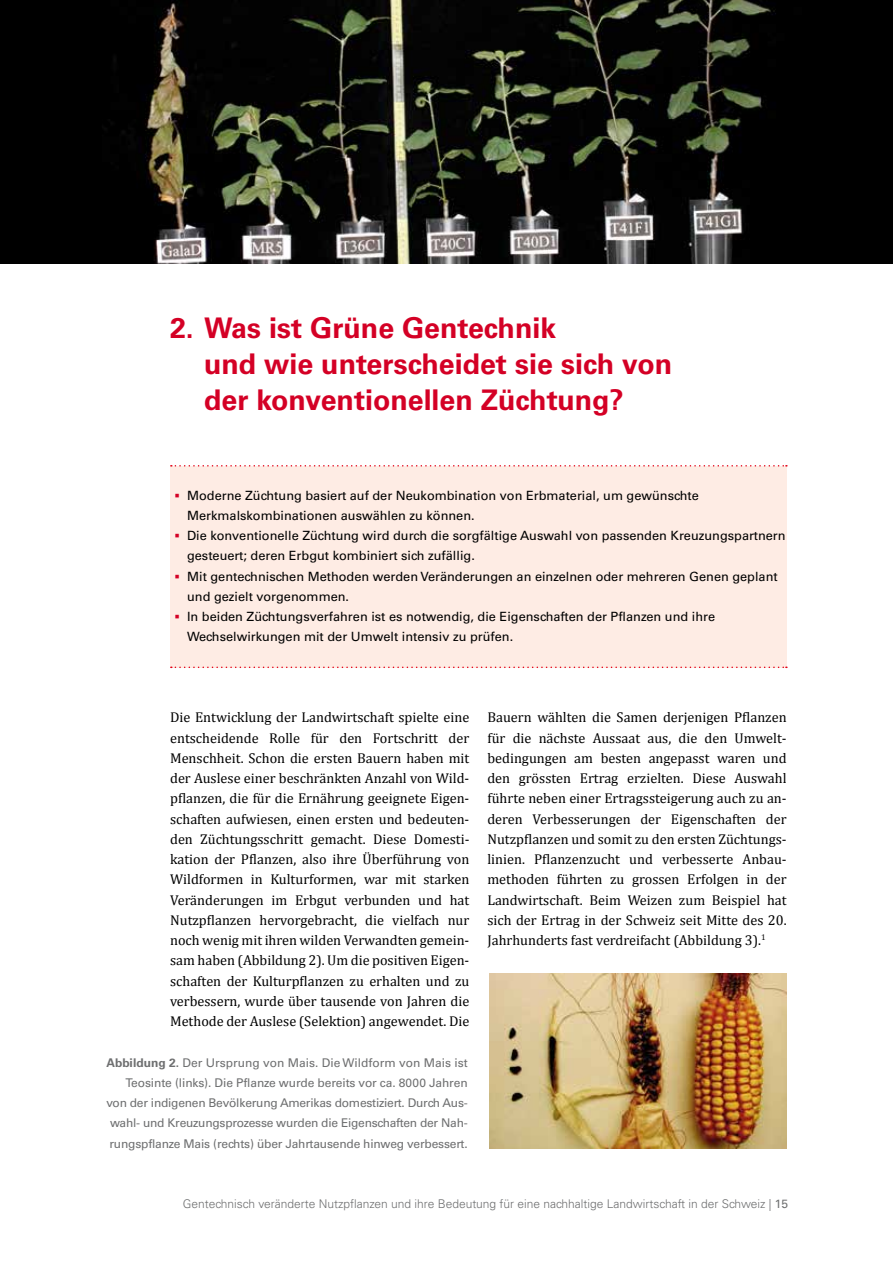
<style>
.page{position:relative;width:893px;height:1263px;background:#fff}
.page>*{position:absolute;margin:0;border:0;box-sizing:border-box;transform-origin:0 0}
.t1{font:700 28.5px/36px "Univers LT";color:#d40025}
.t2{font:14.25px/20.2px "Cambria";color:#000;text-align:justify}
.t3{font:12.75px/20.2px "Univers LT";color:#000}
.t4{font:12px/20.2px "Univers LT";letter-spacing:-.015em;color:#6e6f70;text-align:right}
.t5{font:300 12px "Univers LT";color:#6e6f70}
.s1{font-weight:700}
.s2{font-weight:400}
</style>
<div class="page">
<div style="left:170px;top:466px;width:617px;height:202px;background:#feece4"></div>
<img style="left:0;top:0;width:893px;height:264px">
<svg style="left:171px;top:465px;width:616px;height:1px"></svg>
<svg style="left:171px;top:666px;width:616px;height:2px"></svg>
<img style="left:489px;top:974px;width:298px;height:174px">
<h1 class="t1" style="left:204px;top:310px;width:470px;text-indent:-34px">2. Was ist Grüne Gentechnik<br>und wie unterscheidet sie sich von der konventionellen Züchtung?</h1>
<p class="t3" style="left:187px;top:485px;width:600px">Moderne Züchtung basiert auf der Neukombination von Erbmaterial, um gewünschte Merkmalskombinationen auswählen zu können.<br>Die konventionelle Züchtung wird durch die sorgfältige Auswahl von passenden Kreuzungspartnern gesteuert; deren Erbgut kombiniert sich zufällig.<br>Mit gentechnischen Methoden werden Veränderungen an einzelnen oder mehreren Genen geplant und gezielt vorgenommen.<br>In beiden Züchtungsverfahren ist es notwendig, die Eigenschaften der Pflanzen und ihre Wechselwirkungen mit der Umwelt intensiv zu prüfen.</p>
<p class="t2" style="left:170px;top:707px;width:301px">Die Entwicklung der Landwirtschaft spielte eine entscheidende Rolle für den Fortschritt der Menschheit. Schon die ersten Bauern haben mit der Auslese einer beschränkten Anzahl von Wild&shy;pflanzen, die für die Ernährung geeignete Eigen&shy;schaften aufwiesen, einen ersten und bedeuten&shy;den Züchtungsschritt gemacht. Diese Domesti&shy;kation der Pflanzen, also ihre Überführung von Wildformen in Kulturformen, war mit starken Veränderungen im Erbgut verbunden und hat Nutzpflanzen hervorgebracht, die vielfach nur noch wenig mit ihren wilden Verwandten gemein&shy;sam haben (Abbildung 2). Um die positiven Eigen&shy;schaften der Kulturpflanzen zu erhalten und zu verbessern, wurde über tausende von Jahren die Methode der Auslese (Selektion) angewendet. Die</p>
<p class="t2" style="left:487px;top:707px;width:301px">Bauern wählten die Samen derjenigen Pflanzen für die nächste Aussaat aus, die den Umwelt&shy;bedingungen am besten angepasst waren und den grössten Ertrag erzielten. Diese Auswahl führte neben einer Ertragssteigerung auch zu an&shy;deren Verbesserungen der Eigenschaften der Nutzpflanzen und somit zu den ersten Züchtungs&shy;linien. Pflanzenzucht und verbesserte Anbau&shy;methoden führten zu grossen Erfolgen in der Landwirtschaft. Beim Weizen zum Beispiel hat sich der Ertrag in der Schweiz seit Mitte des 20.<br>Jahrhunderts fast verdreifacht (Abbildung 3).<sup>1</sup></p>
<p class="t4" style="left:106px;top:1052px;width:363px"><span class="s1">Abbildung 2.</span> Der Ursprung von Mais. Die Wildform von Mais ist Teosinte (links). Die Pflanze wurde bereits vor ca. 8000 Jahren von der indigenen Bevölkerung Amerikas domestiziert. Durch Aus&shy;wahl- und Kreuzungsprozesse wurden die Eigenschaften der Nah&shy;rungspflanze Mais (rechts) über Jahrtausende hinweg verbessert.</p>
<p class="t5" style="left:183px;top:1196px;width:607px">Gentechnisch veränderte Nutzpflanzen und ihre Bedeutung für eine nachhaltige Landwirtschaft in der Schweiz | <span class="s2">15</span></p>
</div>
